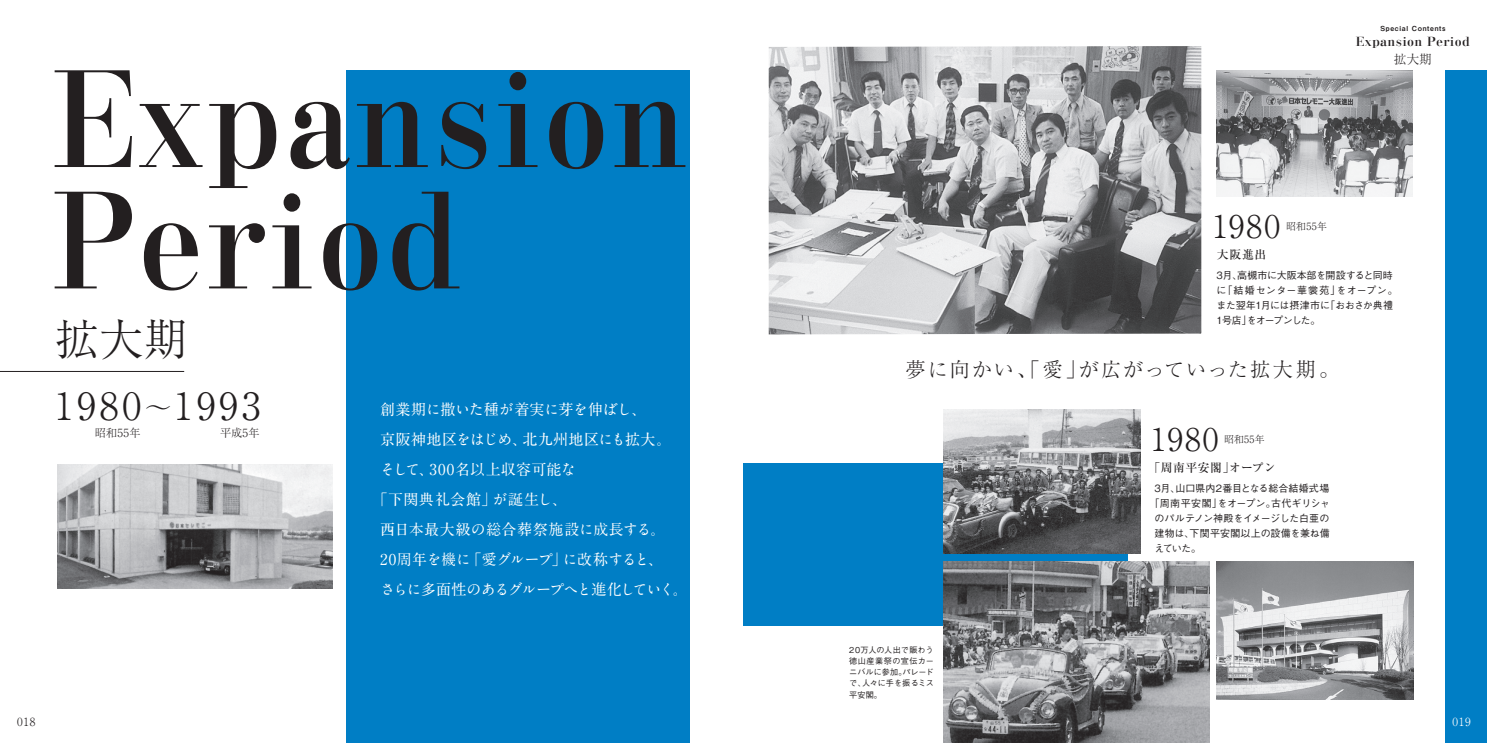
<style>
.page{position:relative;width:1487px;height:743px;background:#fff}
.page>*{position:absolute;margin:0;border:0;box-sizing:border-box;transform-origin:0 0}
.t1{font:800 131.25px/121.2px "Kocho Std";letter-spacing:.025em;color:#231f20;scale:.91 1}
.t2{font:300 43.75px "Ryumin Pro";color:#231f20}
.t3{font:300 37.5px "Ryumin Pro";letter-spacing:.1em;color:#231f20}
.t4{font:300 31.25px "Ryumin Pro";letter-spacing:.065em;color:#231f20}
.t5{font:300 20px "Ryumin Pro";letter-spacing:.1em;color:#231f20}
.t6{font:700 15px "A1 Mincho Std";letter-spacing:-.01em;color:#fff}
.t7{font:700 15px "A1 Mincho Std";letter-spacing:.01em;color:#fff}
.t8{font:700 15px "A1 Mincho Std";letter-spacing:-.08em;color:#fff}
.t9{font:700 15px "A1 Mincho Std";letter-spacing:.025em;color:#fff}
.t10{font:700 15px "A1 Mincho Std";letter-spacing:.04em;color:#fff}
.t11{font:800 12.5px "Kocho Std";letter-spacing:.025em;color:#231f20}
.t12{font:300 12.5px "Ryumin Pro";color:#231f20}
.t13{font:500 11.88px "Ryumin Pro";letter-spacing:.035em;color:#231f20}
.t14{font:300 11.25px "Ryumin Pro";letter-spacing:.03em;color:#231f20}
.t15{font:300 11.25px "Ryumin Pro";color:#fff}
.t16{font:500 10px/15px "Gothic BBB Pro";letter-spacing:-.01em;color:#231f20}
.t17{font:500 10px "Gothic BBB Pro";letter-spacing:.015em;color:#231f20}
.t18{font:300 10px "Ryumin Pro";letter-spacing:.025em;color:#231f20}
.t19{font:500 8.12px/11.2px "Gothic BBB Pro";letter-spacing:.01em;color:#231f20;text-align:justify}
.t20{font:6.88px "Midashi Go Pro MB31";letter-spacing:.1em;color:#231f20}
.s1{font-size:28.12px}
</style>
<div class="page">
<div style="left:346px;top:70px;width:344px;height:672px;background:#007ec5"></div>
<div style="left:1445px;top:70px;width:41px;height:672px;background:#007ec5"></div>
<img style="left:58px;top:464px;width:274px;height:124px">
<hr style="left:0;top:371px;width:184px;height:1px;background:#231f20">
<div style="left:743px;top:462px;width:385px;height:163px;background:#007ec5"></div>
<img style="left:943px;top:561px;width:266px;height:181px">
<img style="left:944px;top:409px;width:196px;height:144px">
<img style="left:768px;top:46px;width:433px;height:288px">
<img style="left:1216px;top:70px;width:196px;height:126px">
<img style="left:1216px;top:561px;width:197px;height:137px">
<p class="t20" style="left:1380px;top:23px;width:66px">Special Contents</p>
<h1 class="t1" style="left:53px;top:40px;width:699px">Expansion<br>Period</h1>
<h2 class="t2" style="left:55px;top:305px;width:135px">拡大期</h2>
<h3 class="t3" style="left:55px;top:376px;width:207px">1980<span class="s1">～</span>1993</h3>
<p class="t14" style="left:95px;top:424px;width:47px">昭和55年</p>
<p class="t14" style="left:220px;top:424px;width:41px">平成5年</p>
<h3 class="t6" style="left:380px;top:396px;width:268px">創業期に撒いた種が着実に芽を伸ばし、</h3>
<h3 class="t9" style="left:380px;top:426px;width:293px">京阪神地区をはじめ、北九州地区にも拡大。</h3>
<h3 class="t7" style="left:380px;top:456px;width:197px">そして、300名以上収容可能な</h3>
<h3 class="t10" style="left:372px;top:486px;width:196px">「下関典礼会館」が誕生し、</h3>
<h3 class="t7" style="left:380px;top:516px;width:287px">西日本最大級の総合葬祭施設に成長する。</h3>
<h3 class="t6" style="left:380px;top:546px;width:284px">20周年を機に「愛グループ」に改称すると、</h3>
<h3 class="t8" style="left:380px;top:576px;width:309px">さらに多面性のあるグループへと進化していく。</h3>
<p class="t11" style="left:1355px;top:31px;width:115px">Expansion Period</p>
<p class="t12" style="left:1393px;top:49px;width:40px">拡大期</p>
<h3 class="t4" style="left:1212px;top:202px;width:69px">1980</h3>
<p class="t16" style="left:1216px;top:266px;width:183px">3月、高槻市に大阪本部を開設すると同時に「結婚センター華裳苑」をオープン。また翌年1月には摂津市に「おおさか典禮<br>1号店」をオープンした。</p>
<p class="t18" style="left:1286px;top:218px;width:42px">昭和55年</p>
<p class="t13" style="left:1216px;top:245px;width:51px">大阪進出</p>
<h3 class="t5" style="left:906px;top:353px;width:435px">夢に向かい、「愛」が広がっていった拡大期。</h3>
<p class="t19" style="left:849px;top:642px;width:86px">20万人の人出で賑わう徳山産業祭の宣伝カーニバルに参加。パレードで、人々に手を振るミス平安閣。</p>
<h3 class="t4" style="left:1150px;top:414px;width:69px">1980</h3>
<p class="t16" style="left:1154px;top:479px;width:176px">3月、山口県内2番目となる総合結婚式場</p>
<p class="t16" style="left:1149px;top:494px;width:182px">「周南平安閣」をオープン。古代ギリシャ</p>
<p class="t16" style="left:1154px;top:509px;width:176px">のパルテノン神殿をイメージした白亜の</p>
<p class="t17" style="left:1154px;top:525px;width:177px">建物は、下関平安閣以上の設備を兼ね備</p>
<p class="t16" style="left:1154px;top:539px;width:48px">えていた。</p>
<p class="t18" style="left:1224px;top:431px;width:42px">昭和55年</p>
<p class="t13" style="left:1148px;top:458px;width:129px">「周南平安閣」オープン</p>
<p class="t14" style="left:17px;top:712px;width:20px">018</p>
<p class="t15" style="left:1452px;top:712px;width:20px">019</p>
</div>
